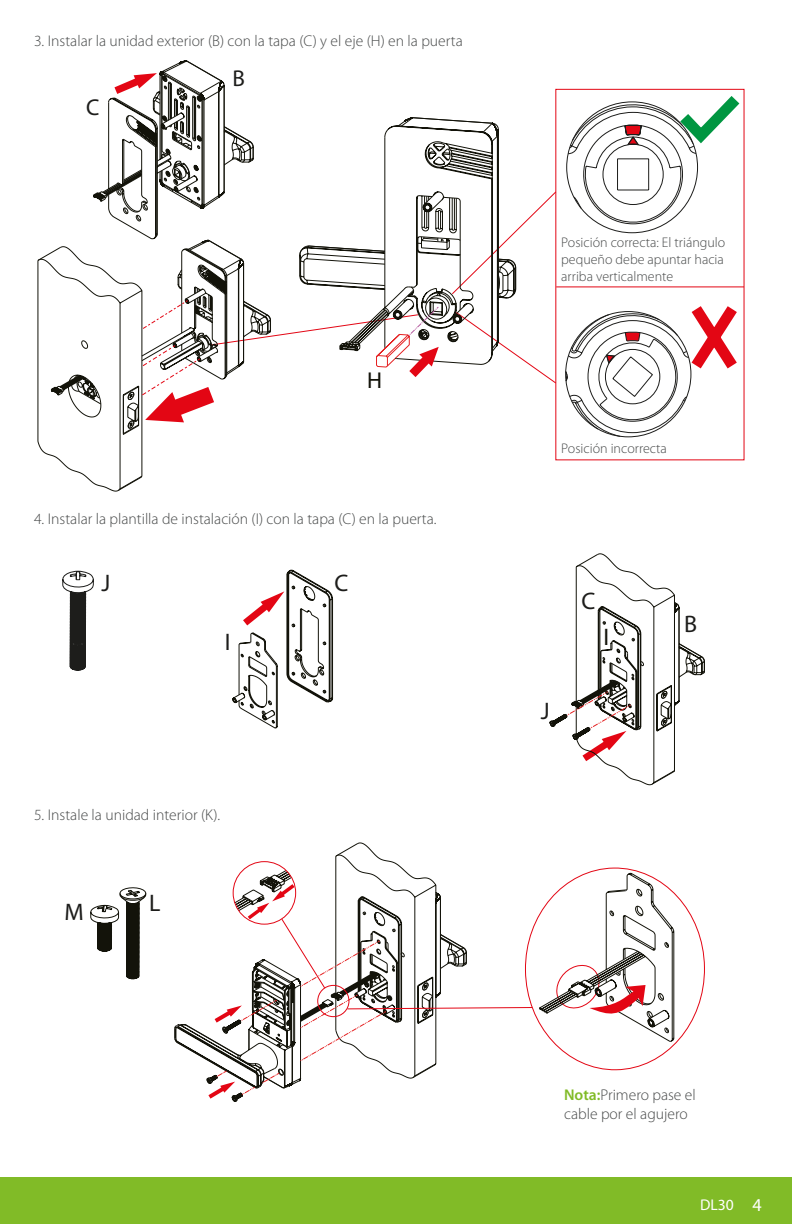
<style>
.page{position:relative;width:792px;height:1224px;background:#fff}
.page>*{position:absolute;margin:0;border:0;box-sizing:border-box;transform-origin:0 0}
.t1{font:24px "Myriad Pro";color:#1d1d1b}
.t2{font:24px "Myriad Pro";color:#13130a}
.t3{font:23px "Myriad Pro";color:#1d1d1b}
.t4{font:23px "Myriad Pro";color:#13130a}
.t5{font:300 15.6px/18.8px "Myriad Pro";color:#484a4a}
.t6{font:15.6px "Myriad Pro";color:#fff}
.t7{font:300 14px/16.8px "Myriad Pro";color:#484a4a;text-align:justify}
.s1{font-weight:600;color:#81bb27}
.s2{font-size:18.2px}
</style>
<div class="page">
<div style="left:0;top:1178px;width:792px;height:46px;background:#81bb27"></div>
<hr style="left:556px;top:286px;width:188px;height:1px;background:#e30614">
<svg style="left:567px;top:88px;width:178px;height:138px"></svg>
<svg style="left:565px;top:294px;width:180px;height:143px"></svg>
<svg style="left:37px;top:252px;width:262px;height:240px"></svg>
<svg style="left:299px;top:245px;width:41px;height:105px"></svg>
<svg style="left:340px;top:117px;width:217px;height:267px"></svg>
<svg style="left:51px;top:60px;width:220px;height:362px"></svg>
<svg style="left:62px;top:571px;width:32px;height:100px"></svg>
<svg style="left:232px;top:570px;width:101px;height:158px"></svg>
<svg style="left:550px;top:553px;width:155px;height:232px"></svg>
<svg style="left:90px;top:887px;width:56px;height:92px"></svg>
<svg style="left:174px;top:843px;width:531px;height:259px"></svg>
<p class="t5" style="left:34px;top:31px;width:430px">3. Instalar la unidad exterior (B) con la tapa (C) y el eje (H) en la puerta</p>
<h2 class="t3" style="left:86px;top:93px;width:15px">C</h2>
<h2 class="t3" style="left:233px;top:64px;width:14px">B</h2>
<h2 class="t4" style="left:367px;top:367px;width:17px">H</h2>
<p class="t5" style="left:34px;top:510px;width:404px">4. Instalar la plantilla de instalación (I) con la tapa (C) en la puerta.</p>
<h1 class="t1" style="left:102px;top:569px;width:10px">J</h1>
<h1 class="t1" style="left:225px;top:627px;width:7px">I</h1>
<p class="t5" style="left:34px;top:806px;width:188px">5. Instale la unidad interior (K).</p>
<h1 class="t1" style="left:65px;top:897px;width:21px">M</h1>
<h1 class="t1" style="left:149px;top:888px;width:13px">L</h1>
<h1 class="t1" style="left:335px;top:569px;width:15px">C</h1>
<p class="t7" style="left:561px;top:235px;width:166px">Posición correcta: El triángulo pequeño debe apuntar hacia arriba verticalmente</p>
<p class="t7" style="left:561px;top:440px;width:107px">Posición incorrecta</p>
<h1 class="t1" style="left:541px;top:696px;width:10px">J</h1>
<h1 class="t1" style="left:582px;top:586px;width:15px">C</h1>
<h1 class="t2" style="left:603px;top:623px;width:7px">I</h1>
<h1 class="t1" style="left:684px;top:609px;width:15px">B</h1>
<p class="t5" style="left:564px;top:1086px;width:133px"><span class="s1">Nota:</span>Primero pase el cable por el agujero</p>
<p class="t6" style="left:700px;top:1195px;width:63px">DL30 <span class="s2">4</span></p>
</div>
